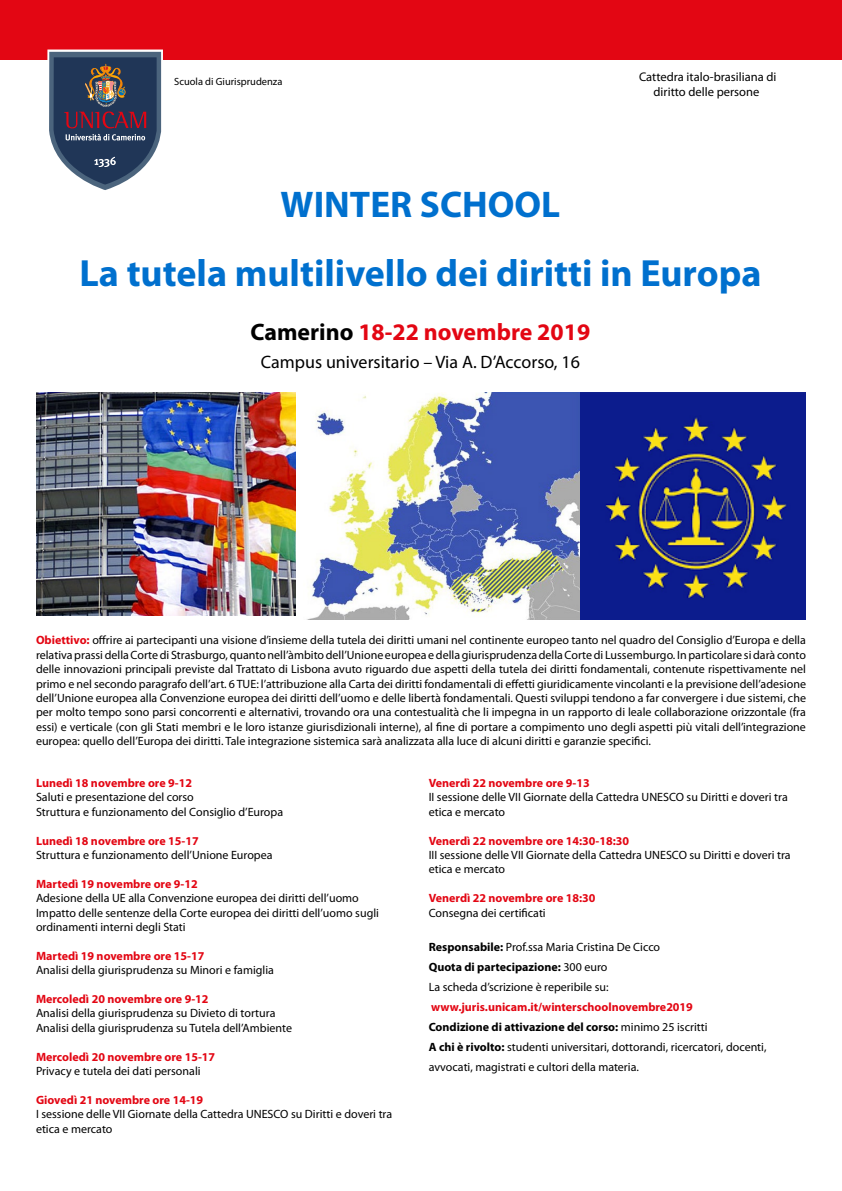
<style>
.page{position:relative;width:842px;height:1191px;background:#fff}
.page>*{position:absolute;margin:0;border:0;box-sizing:border-box;transform-origin:0 0}
.t1{font:700 38px "Myriad Pro";color:#0070ce}
.t2{font:700 37.2px "Myriad Pro";color:#0070ce}
.t3{font:700 23.8px "Myriad Pro";color:#e30613}
.t4{font:18px "Myriad Pro";color:#000}
.t5{font:12.6px/15.1px "Myriad Pro";color:#000;text-align:center}
.t6{font:12px/14.4px "Myriad Pro";color:#000}
.t7{font:700 12px "Myriad Pro";color:#e30613}
.t8{font:10.5px "Myriad Pro";color:#000}
.s1{color:#000}
.s2{font-weight:700;color:#e30613}
.s3{font-weight:700}
</style>
<div class="page">
<div style="left:0;top:0;width:842px;height:59px;background:#e30613"></div>
<svg style="left:47px;top:50px;width:116px;height:140px"></svg>
<img style="left:36px;top:392px;width:260px;height:223px">
<img style="left:309px;top:392px;width:497px;height:227px">
<p class="t8" style="left:174px;top:75px;width:110px">Scuola di Giurisprudenza</p>
<h2 class="t2" style="left:281px;top:180px;width:281px">WINTER SCHOOL</h2>
<p class="t5" style="left:639px;top:69px;width:139px">Cattedra italo-brasiliana di diritto delle persone</p>
<h1 class="t1" style="left:79px;top:248px;width:684px">La tutela multilivello dei diritti in Europa</h1>
<h3 class="t3" style="left:251px;top:317px;width:341px"><span class="s1">Camerino</span> 18-22 novembre 2019</h3>
<h3 class="t4" style="left:261px;top:350px;width:320px">Campus universitario – Via A. D’Accorso, 16</h3>
<p class="t6" style="left:36px;top:633px;width:771px;text-align:justify"><span class="s2">Obiettivo:</span> offrire ai partecipanti una visione d’insieme della tutela dei diritti umani nel continente europeo tanto nel quadro del Consiglio d’Europa e della relativa prassi della Corte di Strasburgo, quanto nell’àmbito dell’Unione europea e della giurisprudenza della Corte di Lussemburgo. In particolare si darà conto delle innovazioni principali previste dal Trattato di Lisbona avuto riguardo due aspetti della tutela dei diritti fondamentali, contenute rispettivamente nel primo e nel secondo paragrafo dell’art. 6 TUE: l’attribuzione alla Carta dei diritti fondamentali di effetti giuridicamente vincolanti e la previsione dell’adesione dell’Unione europea alla Convenzione europea dei diritti dell’uomo e delle libertà fondamentali. Questi sviluppi tendono a far convergere i due sistemi, che per molto tempo sono parsi concorrenti e alternativi, trovando ora una contestualità che li impegna in un rapporto di leale collaborazione orizzontale (fra essi) e verticale (con gli Stati membri e le loro istanze giurisdizionali interne), al fine di portare a compimento uno degli aspetti più vitali dell’integrazione europea: quello dell’Europa dei diritti. Tale integrazione sistemica sarà analizzata alla luce di alcuni diritti e garanzie specifici.</p>
<p class="t7" style="left:36px;top:775px;width:158px">Lunedì 18 novembre ore 9-12</p>
<p class="t6" style="left:36px;top:790px;width:249px">Saluti e presentazione del corso<br>Struttura e funzionamento del Consiglio d’Europa</p>
<p class="t7" style="left:36px;top:832px;width:164px">Lunedì 18 novembre ore 15-17</p>
<p class="t6" style="left:36px;top:847px;width:238px">Struttura e funzionamento dell’Unione Europea</p>
<p class="t7" style="left:36px;top:876px;width:163px">Martedì 19 novembre ore 9-12</p>
<p class="t6" style="left:36px;top:890px;width:344px">Adesione della UE alla Convenzione europea dei diritti dell’uomo<br>Impatto delle sentenze della Corte europea dei diritti dell’uomo sugli ordinamenti interni degli Stati</p>
<p class="t7" style="left:36px;top:948px;width:170px">Martedì 19 novembre ore 15-17</p>
<p class="t6" style="left:36px;top:962px;width:239px">Analisi della giurisprudenza su Minori e famiglia</p>
<p class="t7" style="left:36px;top:991px;width:174px">Mercoledì 20 novembre ore 9-12</p>
<p class="t6" style="left:36px;top:1006px;width:258px">Analisi della giurisprudenza su Divieto di tortura<br>Analisi della giurisprudenza su Tutela dell’Ambiente</p>
<p class="t7" style="left:36px;top:1048px;width:181px">Mercoledì 20 novembre ore 15-17</p>
<p class="t6" style="left:36px;top:1063px;width:166px">Privacy e tutela dei dati personali</p>
<p class="t7" style="left:36px;top:1092px;width:169px">Giovedì 21 novembre ore 14-19</p>
<p class="t6" style="left:36px;top:1106px;width:358px">I sessione delle VII Giornate della Cattedra UNESCO su Diritti e doveri tra etica e mercato</p>
<p class="t7" style="left:429px;top:775px;width:162px">Venerdì 22 novembre ore 9-13</p>
<p class="t6" style="left:429px;top:790px;width:361px">II sessione delle VII Giornate della Cattedra UNESCO su Diritti e doveri tra etica e mercato</p>
<p class="t7" style="left:429px;top:832px;width:202px">Venerdì 22 novembre ore 14:30-18:30</p>
<p class="t6" style="left:429px;top:847px;width:363px">III sessione delle VII Giornate della Cattedra UNESCO su Diritti e doveri tra etica e mercato</p>
<p class="t7" style="left:429px;top:890px;width:168px">Venerdì 22 novembre ore 18:30</p>
<p class="t6" style="left:429px;top:905px;width:119px">Consegna dei certificati</p>
<p class="t6" style="left:429px;top:936px;width:233px;line-height:20px"><span class="s3">Responsabile:</span> Prof.ssa Maria Cristina De Cicco<br><span class="s3">Quota di partecipazione:</span> 300 euro<br>La scheda d’scrizione è reperibile su:</p>
<p class="t6" style="left:429px;top:996px;width:339px;line-height:20px"><span class="s2">www.juris.unicam.it/winterschoolnovembre2019<br></span><span class="s3">Condizione di attivazione del corso:</span> minimo 25 iscritti<br><span class="s3">A chi è rivolto:</span> studenti universitari, dottorandi, ricercatori, docenti, avvocati, magistrati e cultori della materia.</p>
</div>
